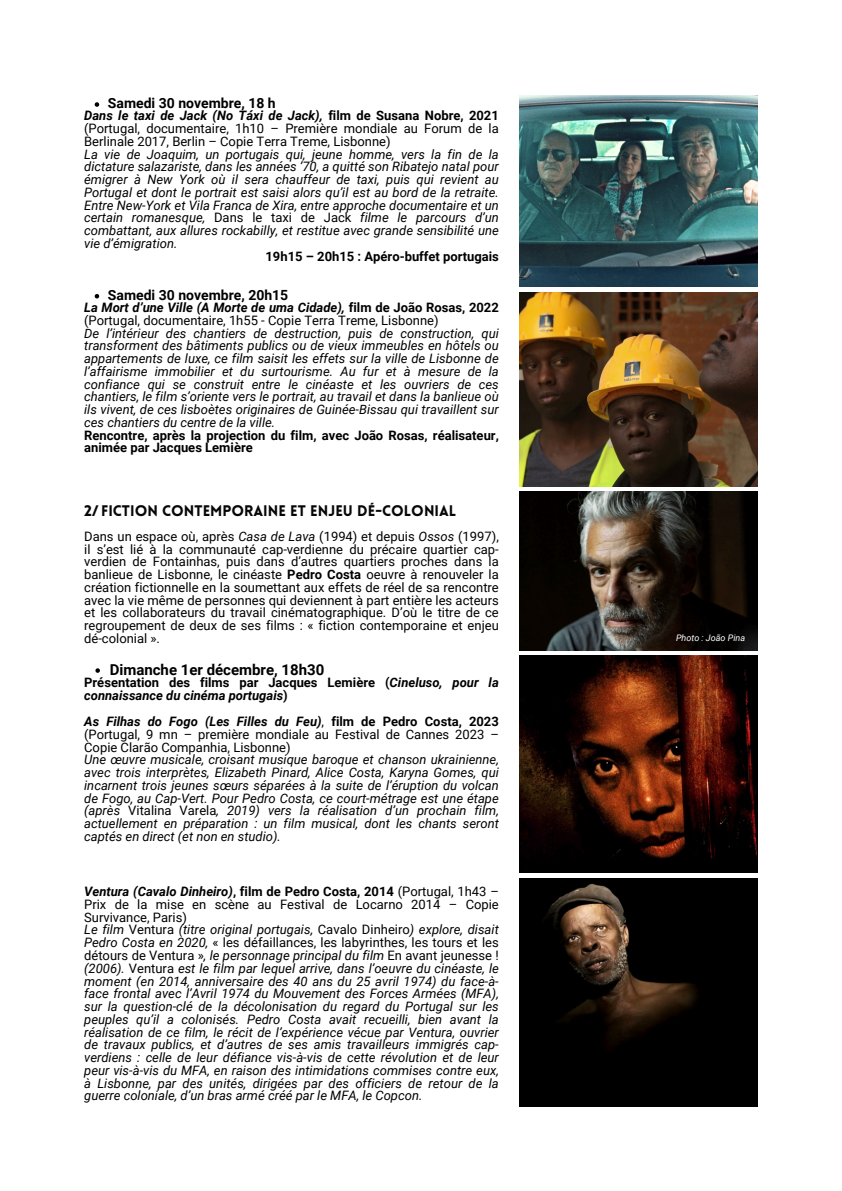
<style>
.page{position:relative;width:842px;height:1191px;background:#fff}
.page>*{position:absolute;margin:0;border:0;box-sizing:border-box;transform-origin:0 0}
.t1{font:900 15px "Lovelo";color:#07070a}
.t2{font:700 15px "Roboto";color:#000}
.t3{font:700 14px "Roboto";color:#000}
.t4{font:italic 13px/12.8px "Roboto";color:#000}
.t5{font:13px/12.8px "Roboto";color:#000;text-align:justify}
.t6{font:italic 700 13px/12.8px "Roboto";color:#000}
.t7{font:700 13px "Roboto";color:#000}
.t8{font:italic 9px "Roboto";color:#fff}
.s1{font-style:normal}
.s2{font-weight:700}
.s3{font-weight:700;font-style:normal}
.s4{font-style:italic}
</style>
<div class="page">
<img style="left:519px;top:96px;width:239px;height:191px">
<img style="left:520px;top:293px;width:237px;height:193px">
<img style="left:519px;top:878px;width:238px;height:228px">
<img style="left:519px;top:491px;width:239px;height:159px">
<img style="left:519px;top:655px;width:238px;height:217px">
<svg style="left:95px;top:668px;width:5px;height:4px"></svg>
<svg style="left:95px;top:294px;width:4px;height:4px"></svg>
<svg style="left:95px;top:102px;width:4px;height:5px"></svg>
<h4 class="t3" style="left:108px;top:95px;width:169px">Samedi 30 novembre, 18 h</h4>
<h4 class="t6" style="left:84px;top:109px;width:416px">Dans le taxi de Jack (No Táxi de Jack), <span class="s1">film de Susana Nobre, 2021</span></h4>
<h4 class="t5" style="left:84px;top:122px;width:416px">(Portugal, documentaire, 1h10 – Première mondiale au Forum de la</h4>
<h4 class="t5" style="left:84px;top:135px;width:308px">Berlinale 2017, Berlin – Copie Terra Treme, Lisbonne)</h4>
<h4 class="t4" style="left:84px;top:148px;width:416px">La vie de Joaquim, un portugais qui, jeune homme, vers la fin de la</h4>
<h4 class="t4" style="left:84px;top:160px;width:416px">dictature salazariste, dans les années ’70, a quitté son Ribatejo natal pour</h4>
<h4 class="t4" style="left:84px;top:173px;width:416px">émigrer à New York où il sera chauffeur de taxi, puis qui revient au</h4>
<h4 class="t4" style="left:84px;top:186px;width:416px">Portugal et dont le portrait est saisi alors qu’il est au bord de la retraite.</h4>
<h4 class="t4" style="left:84px;top:199px;width:416px">Entre New-York et Vila Franca de Xira, entre approche documentaire et un</h4>
<h4 class="t4" style="left:84px;top:211px;width:416px">certain romanesque, <span class="s1">Dans le taxi de Jack</span> filme le parcours d’un</h4>
<h4 class="t4" style="left:84px;top:224px;width:416px">combattant, aux allures rockabilly, et restitue avec grande sensibilité une</h4>
<h4 class="t4" style="left:84px;top:237px;width:95px">vie d’émigration.</h4>
<h4 class="t7" style="left:265px;top:248px;width:235px">19h15 – 20h15 : Apéro-buffet portugais</h4>
<p class="t3" style="left:108px;top:287px;width:182px">Samedi 30 novembre, 20h15</p>
<h3 class="t4" style="left:84px;top:301px;width:416px"><span class="s2">La Mort d’une Ville (A Morte de uma Cidade),</span> <span class="s3">film de João Rosas, 2022 </span><span class="s1">(Portugal, documentaire, 1h55 - Copie Terra Treme, Lisbonne)<br></span>De l’intérieur des chantiers de destruction, puis de construction, qui transforment des bâtiments publics ou de vieux immeubles en hôtels ou appartements de luxe, ce film saisit les effets sur la ville de Lisbonne de l’affairisme immobilier et du surtourisme. Au fur et à mesure de la confiance qui se construit entre le cinéaste et les ouvriers de ces chantiers, le film s’oriente vers le portrait, au travail et dans la banlieue où ils vivent, de ces lisboètes originaires de Guinée-Bissau qui travaillent sur ces chantiers du centre de la ville.<br><span class="s3">Rencontre, après la projection du film, avec João Rosas, réalisateur, animée par Jacques Lemière</span></h3>
<p class="t1" style="left:84px;top:504px;width:374px">2/ FICTION CONTEMPORAINE ET ENJEU DÉ-COLONIAL</p>
<h1 class="t5" style="left:84px;top:530px;width:416px">Dans un espace où, après <span class="s4">Casa de Lava</span> (1994) et depuis <span class="s4">Ossos</span> (1997), il s’est lié à la communauté cap-verdienne du précaire quartier cap&shy;verdien de Fontainhas, puis dans d’autres quartiers proches dans la banlieue de Lisbonne, le cinéaste <span class="s2">Pedro Costa</span> oeuvre à renouveler la création fictionnelle en la soumettant aux effets de réel de sa rencontre avec la vie même de personnes qui deviennent à part entière les acteurs et les collaborateurs du travail cinématographique. D’où le titre de ce regroupement de deux de ses films : « fiction contemporaine et enjeu dé-colonial ».</h1>
<h1 class="t2" style="left:110px;top:661px;width:216px">Dimanche 1er décembre, 18h30</h1>
<h4 class="t6" style="left:84px;top:676px;width:416px"><span class="s1">Présentation des films par Jacques Lemière (</span>Cineluso, pour la connaissance du cinéma portugais<span class="s1">)</span></h4>
<p class="t4" style="left:84px;top:715px;width:416px"><span class="s2">As Filhas do Fogo (Les Filles du Feu)</span><span class="s1">,</span> <span class="s3">film de Pedro Costa, 2023 </span><span class="s1">(Portugal, 9 mn – première mondiale au Festival de Cannes 2023 – Copie Clarão Companhia, Lisbonne)<br></span>Une œuvre musicale, croisant musique baroque et chanson ukrainienne, avec trois interprètes, Elizabeth Pinard, Alice Costa, Karyna Gomes, qui incarnent trois jeunes sœurs séparées à la suite de l’éruption du volcan de Fogo, au Cap-Vert. Pour Pedro Costa, ce court-métrage est une étape (après <span class="s1">Vitalina Varela</span>, 2019) vers la réalisation d’un prochain film, actuellement en préparation : un film musical, dont les chants seront captés en direct (et non en studio).</p>
<p class="t4" style="left:84px;top:885px;width:416px"><span class="s2">Ventura (Cavalo Dinheiro)</span><span class="s3">, film de Pedro Costa, 2014</span> <span class="s1">(Portugal, 1h43 – Prix de la mise en scène au Festival de Locarno 2014 – Copie Survivance, Paris)<br></span>Le film <span class="s1">Ventura</span> (titre original portugais, <span class="s1">Cavalo Dinheiro</span>) explore, disait Pedro Costa en 2020, <span class="s1">« les défaillances, les labyrinthes, les tours et les détours de Ventura »</span>, le personnage principal du film <span class="s1">En avant jeunesse ! </span>(2006). <span class="s1">Ventura</span> est le film par lequel arrive, dans l’oeuvre du cinéaste, le moment (en 2014, anniversaire des 40 ans du 25 avril 1974) du face-à&shy;face frontal avec l’Avril 1974 du Mouvement des Forces Armées (MFA), sur la question-clé de la décolonisation du regard du Portugal sur les peuples qu’il a colonisés. Pedro Costa avait recueilli, bien avant la réalisation de ce film, le récit de l’expérience vécue par Ventura, ouvrier de travaux publics, et d’autres de ses amis travailleurs immigrés cap&shy;verdiens : celle de leur défiance vis-à-vis de cette révolution et de leur peur vis-à-vis du MFA, en raison des intimidations commises contre eux, à Lisbonne, par des unités, dirigées par des officiers de retour de la guerre coloniale, d’un bras armé créé par le MFA, le Copcon.</p>
<p class="t8" style="left:676px;top:632px;width:71px">Photo : João Pina</p>
</div>
